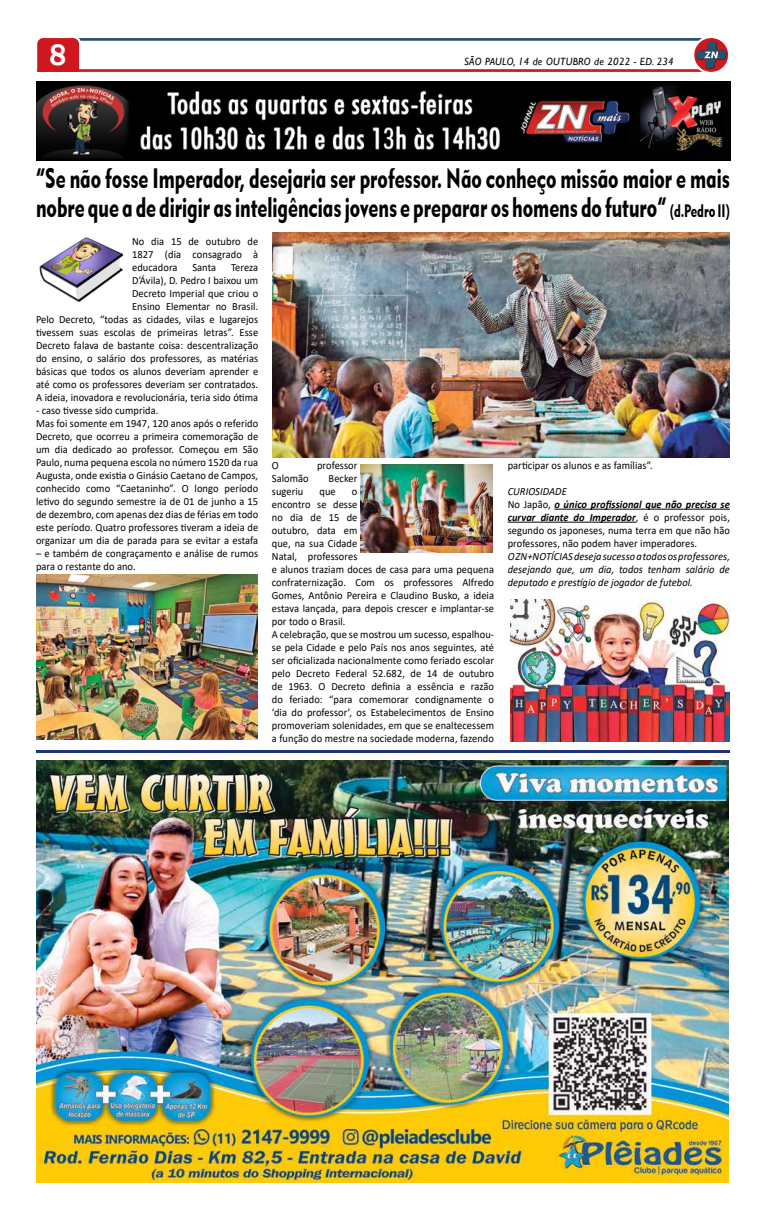
<style>
.page{position:relative;width:766px;height:1219px;background:#fff}
.page>*{position:absolute;margin:0;border:0;box-sizing:border-box;transform-origin:0 0}
.t1{font:34.4px "Berlin Sans FB";color:#fff}
.t2{font:28px/29px "Geometric 415 BT Black A";color:#000;scale:.68 1}
.t3{font:11px/13px "Calibri";letter-spacing:.005em;color:#000;scale:.95 1}
.t4{font:italic 11px/13px "Calibri";letter-spacing:.005em;color:#000;text-align:justify;scale:.95 1}
.t5{font:italic 10.5px "Gill Sans";letter-spacing:.025em;color:#000}
.s1{font-size:18px}
.s2{font-style:italic}
.s3{font-weight:700;font-style:italic}
</style>
<div class="page">
<svg style="left:694px;top:38px;width:34px;height:34px"></svg>
<svg style="left:37px;top:38px;width:689px;height:34px"></svg>
<hr style="left:36px;top:750px;width:692px;height:3px;background:#1e3278">
<hr style="left:554px;top:509px;width:175px;height:1px;background:#000">
<hr style="left:507px;top:522px;width:128px;height:1px;background:#000">
<img style="left:39px;top:237px;width:85px;height:66px">
<img style="left:37px;top:761px;width:691px;height:422px">
<img style="left:36px;top:82px;width:694px;height:79px">
<img style="left:360px;top:465px;width:132px;height:88px">
<img style="left:36px;top:574px;width:221px;height:166px">
<img style="left:272px;top:233px;width:457px;height:225px">
<img style="left:510px;top:600px;width:219px;height:141px">
<h1 class="t1" style="left:50px;top:35px;width:17px">8</h1>
<p class="t5" style="left:464px;top:56px;width:211px">SÃO PAULO, 14 de OUTUBRO de 2022 - ED. 234</p>
<h2 class="t2" style="left:36px;top:163px;width:1021px">“Se não fosse Imperador, desejaria ser professor. Não conheço missão maior e mais nobre que a de dirigir as inteligências jovens e preparar os homens do futuro” <span class="s1">(d.Pedro II)</span></h2>
<p class="t3" style="left:132px;top:235px;width:134px;text-align:justify">No dia 15 de outubro de 1827 (dia consagrado à educadora</p>
<p class="t3" style="left:192px;top:261px;width:27px">Santa</p>
<p class="t3" style="left:36px;top:261px;width:235px;text-align:right">Tereza<br>D’Ávila), D. Pedro I baixou um<br>Decreto Imperial que criou o<br>Ensino Elementar no Brasil.<br>Pelo Decreto, “todas as cidades, vilas e lugarejos tivessem suas escolas de primeiras letras”. Esse Decreto falava de bastante coisa: descentralização do ensino, o salário dos professores, as matérias básicas que todos os alunos deveriam aprender e até como os professores deveriam ser contratados.<br>A ideia, inovadora e revolucionária, teria sido ótima</p>
<p class="t3" style="left:36px;top:404px;width:235px">- caso tivesse sido cumprida.<br>Mas foi somente em 1947, 120 anos após o referido Decreto, que ocorreu a primeira comemoração de um dia dedicado ao professor. Começou em São Paulo, numa pequena escola no número 1520 da rua Augusta, onde existia o Ginásio Caetano de Campos, conhecido como “Caetaninho”. O longo período letivo do segundo semestre ia de 01 de junho a 15 de dezembro, com apenas dez dias de férias em todo este período. Quatro professores tiveram a ideia de organizar um dia de parada para se evitar a estafa</p>
<p class="t3" style="left:36px;top:547px;width:235px">– e também de congraçamento e análise de rumos para o restante do ano.</p>
<p class="t3" style="left:272px;top:459px;width:9px">O</p>
<p class="t3" style="left:317px;top:459px;width:44px">professor</p>
<p class="t3" style="left:272px;top:472px;width:40px">Salomão</p>
<p class="t3" style="left:328px;top:472px;width:32px">Becker</p>
<p class="t3" style="left:272px;top:485px;width:35px">sugeriu</p>
<p class="t3" style="left:319px;top:485px;width:19px">que</p>
<p class="t3" style="left:272px;top:485px;width:235px;text-indent:80px">o<br>encontro se desse<br>no dia de 15 de<br>outubro, data em<br>que, na sua Cidade<br>Natal, professores<br>e alunos traziam doces de casa para uma pequena confraternização. Com os professores Alfredo Gomes, Antônio Pereira e Claudino Busko, a ideia estava lançada, para depois crescer e implantar-se por todo o Brasil.<br>A celebração, que se mostrou um sucesso, espalhou&shy;se pela Cidade e pelo País nos anos seguintes, até ser oficializada nacionalmente como feriado escolar pelo Decreto Federal 52.682, de 14 de outubro de 1963. O Decreto definia a essência e razão do feriado: “para comemorar condignamente o ‘dia do professor’, os Estabelecimentos de Ensino promoveriam solenidades, em que se enaltecessem a função do mestre na sociedade moderna, fazendo</p>
<p class="t3" style="left:507px;top:458px;width:154px">participar os alunos e as famílias”.</p>
<p class="t3" style="left:507px;top:484px;width:235px"><span class="s2">CURIOSIDADE<br></span>No Japão, <span class="s3">o único profissional que não precisa se curvar diante do Imperador</span>, é o professor pois, segundo os japoneses, numa terra em que não hão professores, não podem haver imperadores.</p>
<p class="t4" style="left:507px;top:549px;width:235px">O ZN+NOTÍCIAS deseja sucesso a todos os professores, desejando que, um dia, todos tenham salário de deputado e prestígio de jogador de futebol.</p>
</div>
